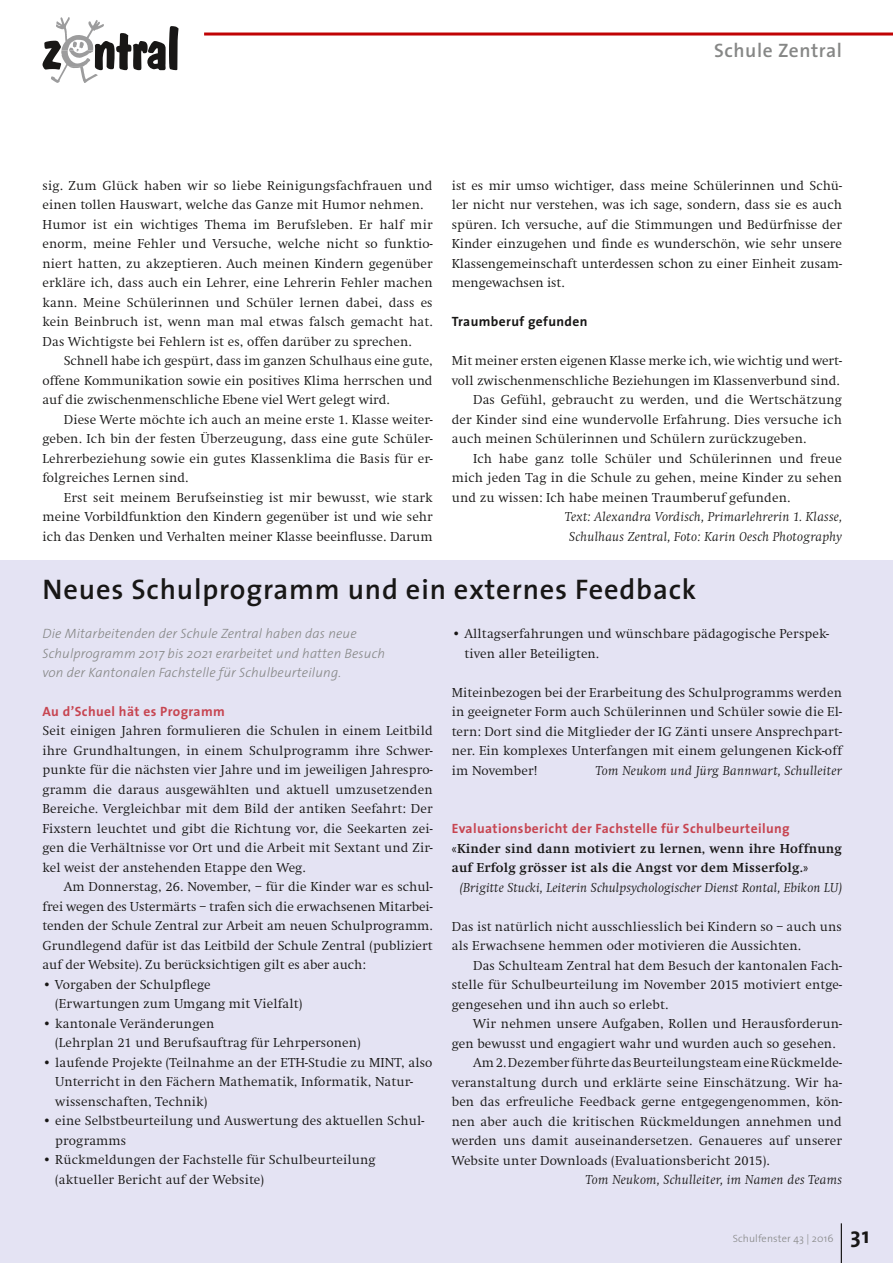
<style>
.page{position:relative;width:893px;height:1263px;background:#fff}
.page>*{position:absolute;margin:0;border:0;box-sizing:border-box;transform-origin:0 0}
.t1{font:600 28.5px "The Sans";letter-spacing:.03em;color:#181716}
.t2{font:600 19.5px "The Sans";letter-spacing:.03em;color:#868786}
.t3{font:300 13.5px/19.5px "Swift";letter-spacing:.01em;color:#181716}
.t4{font:italic 300 13.5px "Swift";letter-spacing:.02em;color:#181716}
.t5{font:italic 300 13.5px/19.5px "The Sans";letter-spacing:.01em;color:#868786}
.t6{font:700 13.5px "Swift";letter-spacing:.02em;color:#181716}
.t7{font:700 13.5px "The Sans";letter-spacing:.03em;color:#c74551}
.t8{font:700 13.5px "The Sans";letter-spacing:.03em;color:#181716}
.t9{font:300 10.5px "The Sans";letter-spacing:.01em;color:#868786}
.s1{font-weight:700;font-size:22.5px;color:#181716}
</style>
<div class="page">
<div style="left:0;top:560px;width:893px;height:703px;background:#e4e3f3"></div>
<hr style="left:841px;top:1223px;width:1px;height:40px;background:#181716">
<hr style="left:204px;top:33px;width:689px;height:3px;background:#c00304">
<svg style="left:43px;top:17px;width:136px;height:66px"></svg>
<p class="t2" style="left:714px;top:34px;width:129px">Schule Zentral</p>
<p class="t3" style="left:43px;top:176px;width:392px">sig. Zum Glück haben wir so liebe Reinigungsfachfrauen und</p>
<p class="t3" style="left:43px;top:195px;width:382px">einen tollen Hauswart, welche das Ganze mit Humor nehmen.</p>
<p class="t3" style="left:43px;top:215px;width:392px">Humor ist ein wichtiges Thema im Berufsleben. Er half mir</p>
<p class="t3" style="left:43px;top:234px;width:392px">enorm, meine Fehler und Versuche, welche nicht so funktio-</p>
<p class="t3" style="left:43px;top:254px;width:392px">niert hatten, zu akzeptieren. Auch meinen Kindern gegenüber</p>
<p class="t3" style="left:43px;top:273px;width:392px">erkläre ich, dass auch ein Lehrer, eine Lehrerin Fehler machen</p>
<p class="t3" style="left:43px;top:293px;width:392px">kann. Meine Schülerinnen und Schüler lernen dabei, dass es</p>
<p class="t3" style="left:43px;top:312px;width:392px">kein Beinbruch ist, wenn man mal etwas falsch gemacht hat.</p>
<p class="t3" style="left:43px;top:332px;width:371px">Das Wichtigste bei Fehlern ist es, offen darüber zu sprechen.</p>
<p class="t3" style="left:64px;top:351px;width:370px">Schnell habe ich gespürt, dass im ganzen Schulhaus eine gute,</p>
<p class="t3" style="left:43px;top:371px;width:392px">offene Kommunikation sowie ein positives Klima herrschen und</p>
<p class="t3" style="left:43px;top:390px;width:349px">auf die zwischenmenschliche Ebene viel Wert gelegt wird.</p>
<p class="t3" style="left:64px;top:410px;width:370px">Diese Werte möchte ich auch an meine erste 1. Klasse weiter-</p>
<p class="t3" style="left:43px;top:429px;width:392px">geben. Ich bin der festen Überzeugung, dass eine gute Schüler-</p>
<p class="t3" style="left:43px;top:449px;width:392px">Lehrerbeziehung sowie ein gutes Klassenklima die Basis für er-</p>
<p class="t3" style="left:43px;top:468px;width:147px">folgreiches Lernen sind.</p>
<p class="t3" style="left:64px;top:488px;width:370px">Erst seit meinem Berufseinstieg ist mir bewusst, wie stark</p>
<p class="t3" style="left:43px;top:507px;width:392px">meine Vorbildfunktion den Kindern gegenüber ist und wie sehr</p>
<p class="t3" style="left:43px;top:527px;width:392px">ich das Denken und Verhalten meiner Klasse beeinflusse. Darum</p>
<p class="t3" style="left:452px;top:176px;width:392px;text-align:justify">ist es mir umso wichtiger, dass meine Schülerinnen und Schü&shy;ler nicht nur verstehen, was ich sage, sondern, dass sie es auch spüren. Ich versuche, auf die Stimmungen und Bedürfnisse der Kinder einzugehen und finde es wunderschön, wie sehr unsere Klassengemeinschaft unterdessen schon zu einer Einheit zusam&shy;mengewachsen ist.</p>
<p class="t8" style="left:452px;top:310px;width:137px">Traumberuf gefunden</p>
<p class="t3" style="left:452px;top:351px;width:392px">Mit meiner ersten eigenen Klasse merke ich, wie wichtig und wert-</p>
<p class="t3" style="left:452px;top:371px;width:389px">voll zwischenmenschliche Beziehungen im Klassenverbund sind.</p>
<p class="t3" style="left:473px;top:390px;width:370px">Das Gefühl, gebraucht zu werden, und die Wertschätzung</p>
<p class="t3" style="left:452px;top:410px;width:392px">der Kinder sind eine wundervolle Erfahrung. Dies versuche ich</p>
<p class="t3" style="left:452px;top:429px;width:356px">auch meinen Schülerinnen und Schülern zurückzugeben.</p>
<p class="t3" style="left:473px;top:449px;width:370px">Ich habe ganz tolle Schüler und Schülerinnen und freue</p>
<p class="t3" style="left:452px;top:468px;width:392px">mich jeden Tag in die Schule zu gehen, meine Kinder zu sehen</p>
<p class="t3" style="left:452px;top:488px;width:340px">und zu wissen: Ich habe meinen Traumberuf gefunden.</p>
<p class="t4" style="left:565px;top:509px;width:278px">Text: Alexandra Vordisch, Primarlehrerin 1. Klasse,</p>
<p class="t4" style="left:569px;top:529px;width:274px">Schulhaus Zentral, Foto: Karin Oesch Photography</p>
<p class="t1" style="left:43px;top:566px;width:655px">Neues Schulprogramm und ein externes Feedback</p>
<p class="t5" style="left:43px;top:623px;width:344px">Die Mitarbeitenden der Schule Zentral haben das neue<br>Schulprogramm 2017 bis 2021 erarbeitet und hatten Besuch von der Kantonalen Fachstelle für Schulbeurteilung.</p>
<p class="t3" style="left:465px;top:624px;width:366px;text-indent:-13px">• Alltagserfahrungen und wünschbare pädagogische Perspek&shy;tiven aller Beteiligten.</p>
<p class="t3" style="left:452px;top:683px;width:392px;text-align:justify">Miteinbezogen bei der Erarbeitung des Schulprogramms werden in geeigneter Form auch Schülerinnen und Schüler sowie die El&shy;tern: Dort sind die Mitglieder der IG Zänti unsere Ansprechpart&shy;ner. Ein komplexes Unterfangen mit einem gelungenen Kick-off im November!</p>
<p class="t7" style="left:43px;top:700px;width:184px">Au d’Schuel hät es Programm</p>
<p class="t3" style="left:43px;top:721px;width:392px">Seit einigen Jahren formulieren die Schulen in einem Leitbild</p>
<p class="t3" style="left:43px;top:741px;width:392px">ihre Grundhaltungen, in einem Schulprogramm ihre Schwer-</p>
<p class="t3" style="left:43px;top:760px;width:392px">punkte für die nächsten vier Jahre und im jeweiligen Jahrespro-</p>
<p class="t3" style="left:43px;top:780px;width:392px">gramm die daraus ausgewählten und aktuell umzusetzenden</p>
<p class="t3" style="left:43px;top:799px;width:392px">Bereiche. Vergleichbar mit dem Bild der antiken Seefahrt: Der</p>
<p class="t3" style="left:43px;top:819px;width:392px">Fixstern leuchtet und gibt die Richtung vor, die Seekarten zei-</p>
<p class="t3" style="left:43px;top:838px;width:392px">gen die Verhältnisse vor Ort und die Arbeit mit Sextant und Zir-</p>
<p class="t3" style="left:43px;top:858px;width:265px">kel weist der anstehenden Etappe den Weg.</p>
<p class="t3" style="left:64px;top:877px;width:370px">Am Donnerstag, 26. November, – für die Kinder war es schul-</p>
<p class="t3" style="left:43px;top:897px;width:392px">frei wegen des Ustermärts – trafen sich die erwachsenen Mitarbei-</p>
<p class="t3" style="left:43px;top:916px;width:392px">tenden der Schule Zentral zur Arbeit am neuen Schulprogramm.</p>
<p class="t3" style="left:43px;top:936px;width:392px">Grundlegend dafür ist das Leitbild der Schule Zentral (publiziert</p>
<p class="t3" style="left:43px;top:955px;width:325px">auf der Website). Zu berücksichtigen gilt es aber auch:</p>
<p class="t3" style="left:55px;top:975px;width:248px;text-indent:-13px">• Vorgaben der Schulpflege<br>(Erwartungen zum Umgang mit Vielfalt)</p>
<p class="t3" style="left:55px;top:1014px;width:307px;text-indent:-13px">• kantonale Veränderungen<br>(Lehrplan 21 und Berufsauftrag für Lehrpersonen)</p>
<p class="t3" style="left:55px;top:1053px;width:379px;text-indent:-13px">• laufende Projekte (Teilnahme an der ETH-Studie zu MINT, also<br>Unterricht in den Fächern Mathematik, Informatik, Natur&shy;wissenschaften, Technik)</p>
<p class="t3" style="left:55px;top:1111px;width:371px;text-indent:-13px">• eine Selbstbeurteilung und Auswertung des aktuellen Schul&shy;programms</p>
<p class="t3" style="left:55px;top:1150px;width:322px;text-indent:-13px">• Rückmeldungen der Fachstelle für Schulbeurteilung (aktueller Bericht auf der Website)</p>
<p class="t4" style="left:596px;top:763px;width:247px">Tom Neukom und Jürg Bannwart, Schulleiter</p>
<p class="t7" style="left:452px;top:817px;width:339px">Evaluationsbericht der Fachstelle für Schulbeurteilung</p>
<p class="t6" style="left:452px;top:841px;width:392px">«Kinder sind dann motiviert zu lernen, wenn ihre Hoffnung</p>
<p class="t6" style="left:452px;top:860px;width:358px">auf Erfolg grösser ist als die Angst vor dem Misserfolg.»</p>
<p class="t4" style="left:460px;top:880px;width:384px">(Brigitte Stucki, Leiterin Schulpsychologischer Dienst Rontal, Ebikon LU)</p>
<p class="t3" style="left:452px;top:917px;width:392px">Das ist natürlich nicht ausschliesslich bei Kindern so – auch uns</p>
<p class="t3" style="left:452px;top:936px;width:351px">als Erwachsene hemmen oder motivieren die Aussichten.</p>
<p class="t3" style="left:473px;top:956px;width:370px">Das Schulteam Zentral hat dem Besuch der kantonalen Fach-</p>
<p class="t3" style="left:452px;top:975px;width:392px">stelle für Schulbeurteilung im November 2015 motiviert entge-</p>
<p class="t3" style="left:452px;top:995px;width:218px">gengesehen und ihn auch so erlebt.</p>
<p class="t3" style="left:473px;top:1014px;width:370px">Wir nehmen unsere Aufgaben, Rollen und Herausforderun-</p>
<p class="t3" style="left:452px;top:1034px;width:385px">gen bewusst und engagiert wahr und wurden auch so gesehen.</p>
<p class="t3" style="left:473px;top:1053px;width:370px">Am 2. Dezember führte das Beurteilungsteam eine Rückmelde-</p>
<p class="t3" style="left:452px;top:1072px;width:392px">veranstaltung durch und erklärte seine Einschätzung. Wir ha-</p>
<p class="t3" style="left:452px;top:1092px;width:392px">ben das erfreuliche Feedback gerne entgegengenommen, kön-</p>
<p class="t3" style="left:452px;top:1111px;width:392px">nen aber auch die kritischen Rückmeldungen annehmen und</p>
<p class="t3" style="left:452px;top:1131px;width:392px">werden uns damit auseinandersetzen. Genaueres auf unserer</p>
<p class="t3" style="left:452px;top:1150px;width:319px">Website unter Downloads (Evaluationsbericht 2015).</p>
<p class="t4" style="left:586px;top:1172px;width:258px">Tom Neukom, Schulleiter, im Namen des Teams</p>
<p class="t9" style="left:733px;top:1230px;width:138px">Schulfenster 43 | 2016 <span class="s1">31</span></p>
</div>
